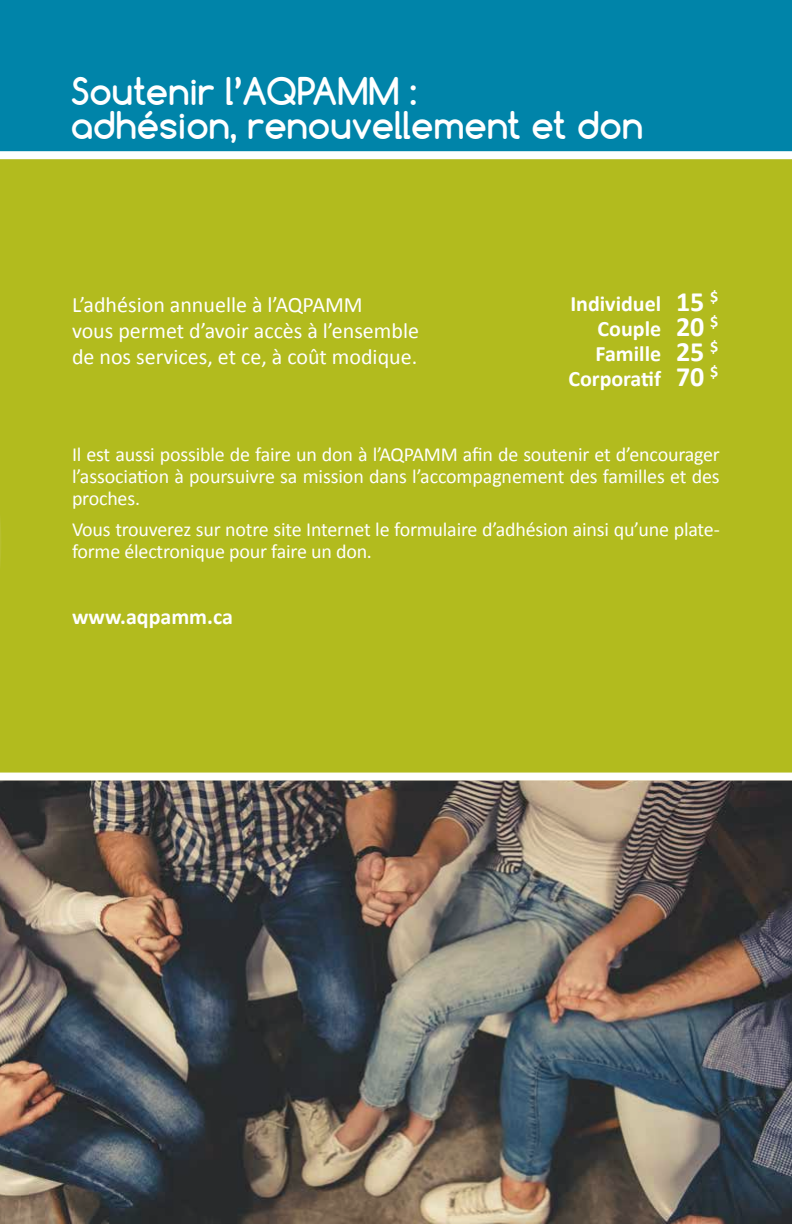
<style>
.page{position:relative;width:792px;height:1224px;background:#fff}
.page>*{position:absolute;margin:0;border:0;box-sizing:border-box;transform-origin:0 0}
.t1{font:700 36px/34px "Comfortaa";color:#fff}
.t2{font:22px/26.4px "Calibri";color:#fff}
.t3{font:700 22px/25px "Calibri";color:#fff;text-align:right}
.t4{font:20px/22px "Calibri";letter-spacing:-.01em;color:#fff;text-align:justify}
.s1{font-size:28px}
</style>
<div class="page">
<div style="left:0;top:151px;width:792px;height:1073px;background:#b2bb1e"></div>
<div style="left:0;top:0;width:792px;height:151px;background:#0084a9"></div>
<div style="left:0;top:151px;width:792px;height:8px;background:#fff"></div>
<div style="left:0;top:773px;width:792px;height:8px;background:#fff"></div>
<img style="left:0;top:781px;width:792px;height:443px">
<hr style="left:0;top:781px;width:1px;height:332px;background:#e6cf90">
<svg style="left:0;top:521px;width:1px;height:260px"></svg>
<h1 class="t1" style="left:71px;top:74px;width:574px">Soutenir l’AQPAMM :<br>adhésion, renouvellement et don</h1>
<p class="t2" style="left:72px;top:291px;width:349px">L’adhésion annuelle à l’AQPAMM<br>vous permet d’avoir accès à l’ensemble de nos services, et ce, à coût modique.</p>
<p class="t3" style="left:568px;top:291px;width:151px">Individuel <span class="s1">15</span> <sup>$<br></sup>Couple <span class="s1">20</span> <sup>$<br></sup>Famille <span class="s1">25</span> <sup>$<br></sup>Corporatif <span class="s1">70</span> <sup>$</sup></p>
<p class="t4" style="left:72px;top:443px;width:649px">Il est aussi possible de faire un don à l’AQPAMM afin de soutenir et d’encourager l’association à poursuivre sa mission dans l’accompagnement des familles et des proches.</p>
<p class="t4" style="left:72px;top:518px;width:649px">Vous trouverez sur notre site Internet le formulaire d’adhésion ainsi qu’une plate&shy;forme électronique pour faire un don.</p>
<p class="t3" style="left:72px;top:605px;width:162px">www.aqpamm.ca</p>
</div>
